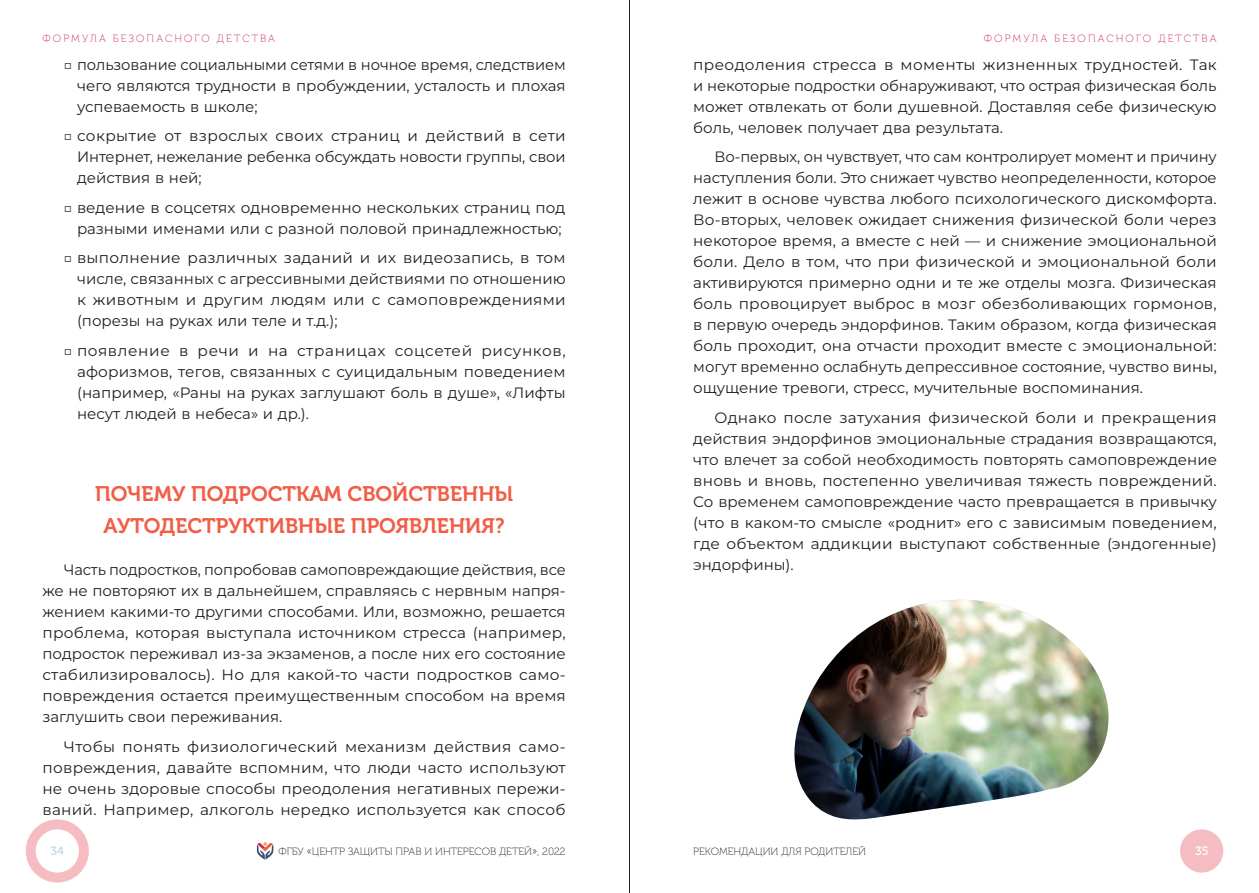
<style>
.page{position:relative;width:1259px;height:893px;background:#fff}
.page>*{position:absolute;margin:0;border:0;box-sizing:border-box;transform-origin:0 0}
.heading_2{font:21px/31.5px "Museo Cyrl 700";color:#f15e47;text-align:center}
.Main{font:15px/21px "Montserrat";color:#231f20;text-align:justify}
.t1{font:12px "Museo Cyrl 500";color:#b8dbe6}
.t2{font:12px "Museo Cyrl 500";color:#fff}
.t3{font:10.5px "Museo Cyrl 100";color:#231f20}
.t4{font:10.5px "Museo Cyrl 100";letter-spacing:.2em;color:#cb265f}
</style>
<div class="page">
<div style="left:1180px;top:829px;width:43px;height:44px;background:#f5bdc2;border-radius:50%"></div>
<svg style="left:257px;top:842px;width:16px;height:18px"></svg>
<svg style="left:26px;top:819px;width:63px;height:63px"></svg>
<hr style="left:629px;top:0;width:1px;height:893px;background:#231f20">
<img style="left:794px;top:600px;width:315px;height:220px">
<p class="t4" style="left:43px;top:33px;width:234px">ФОРМУЛА БЕЗОПАСНОГО ДЕТСТВА</p>
<p class="t4" style="left:984px;top:33px;width:234px">ФОРМУЛА БЕЗОПАСНОГО ДЕТСТВА</p>
<p class="Main" style="left:77px;top:54px;width:490px;text-indent:-14px">□ пользование социальными сетями в ночное время, следствием чего являются трудности в пробуждении, усталость и плохая успеваемость в школе;</p>
<p class="Main" style="left:77px;top:125px;width:490px;text-indent:-14px">□ сокрытие от взрослых своих страниц и действий в сети Интернет, нежелание ребенка обсуждать новости группы, свои действия в ней;</p>
<p class="Main" style="left:64px;top:197px;width:503px;text-align:right">□ ведение в соцсетях одновременно нескольких страниц под разными именами или с разной половой принадлежностью;</p>
<p class="Main" style="left:77px;top:247px;width:490px;text-indent:-14px">□ выполнение различных заданий и их видеозапись, в том числе, связанных с агрессивными действиями по отношению к животным и другим людям или с самоповреждениями (порезы на руках или теле и т.д.);</p>
<p class="Main" style="left:77px;top:340px;width:490px;text-indent:-14px">□ появление в речи и на страницах соцсетей рисунков, афоризмов, тегов, связанных с суицидальным поведением (например, «Раны на руках заглушают боль в душе», «Лифты несут людей в небеса» и др.).</p>
<p class="Main" style="left:693px;top:54px;width:525px">преодоления стресса в моменты жизненных трудностей. Так и некоторые подростки обнаруживают, что острая физическая боль может отвлекать от боли душевной. Доставляя себе физическую боль, человек получает два результата.</p>
<p class="Main" style="left:693px;top:146px;width:525px;text-indent:21px">Во-первых, он чувствует, что сам контролирует момент и причину наступления боли. Это снижает чувство неопределенности, которое лежит в основе чувства любого психологического дискомфорта.<br>Во-вторых, человек ожидает снижения физической боли через некоторое время, а вместе с ней — и снижение эмоциональной боли. Дело в том, что при физической и эмоциональной боли активируются примерно одни и те же отделы мозга. Физическая боль провоцирует выброс в мозг обезболивающих гормонов, в первую очередь эндорфинов. Таким образом, когда физическая боль проходит, она отчасти проходит вместе с эмоциональной: могут временно ослабнуть депрессивное состояние, чувство вины, ощущение тревоги, стресс, мучительные воспоминания.</p>
<p class="Main" style="left:693px;top:407px;width:525px;text-indent:21px">Однако после затухания физической боли и прекращения действия эндорфинов эмоциональные страдания возвращаются, что влечет за собой необходимость повторять самоповреждение вновь и вновь, постепенно увеличивая тяжесть повреждений.<br>Со временем самоповреждение часто превращается в привычку (что в каком-то смысле «роднит» его с зависимым поведением, где объектом аддикции выступают собственные (эндогенные) эндорфины).</p>
<p class="heading_2" style="left:95px;top:479px;width:420px">ПОЧЕМУ ПОДРОСТКАМ СВОЙСТВЕННЫ<br>АУТОДЕСТРУКТИВНЫЕ ПРОЯВЛЕНИЯ?</p>
<p class="Main" style="left:43px;top:559px;width:525px;text-indent:21px">Часть подростков, попробовав самоповреждающие действия, все же не повторяют их в дальнейшем, справляясь с нервным напря&shy;жением какими-то другими способами. Или, возможно, решается проблема, которая выступала источником стресса (например, подросток переживал из-за экзаменов, а после них его состояние стабилизировалось). Но для какой-то части подростков само&shy;повреждения остается преимущественным способом на время заглушить свои переживания.</p>
<p class="Main" style="left:43px;top:735px;width:525px;text-indent:21px">Чтобы понять физиологический механизм действия само&shy;повреждения, давайте вспомним, что люди часто используют не очень здоровые способы преодоления негативных пережи&shy;ваний. Например, алкоголь нередко используется как способ</p>
<p class="t1" style="left:50px;top:845px;width:15px">34</p>
<p class="t3" style="left:278px;top:846px;width:289px">ФГБУ «ЦЕНТР ЗАЩИТЫ ПРАВ И ИНТЕРЕСОВ ДЕТЕЙ», 2022</p>
<p class="t3" style="left:693px;top:846px;width:174px">РЕКОМЕНДАЦИИ ДЛЯ РОДИТЕЛЕЙ</p>
<p class="t2" style="left:1195px;top:845px;width:15px">35</p>
</div>
